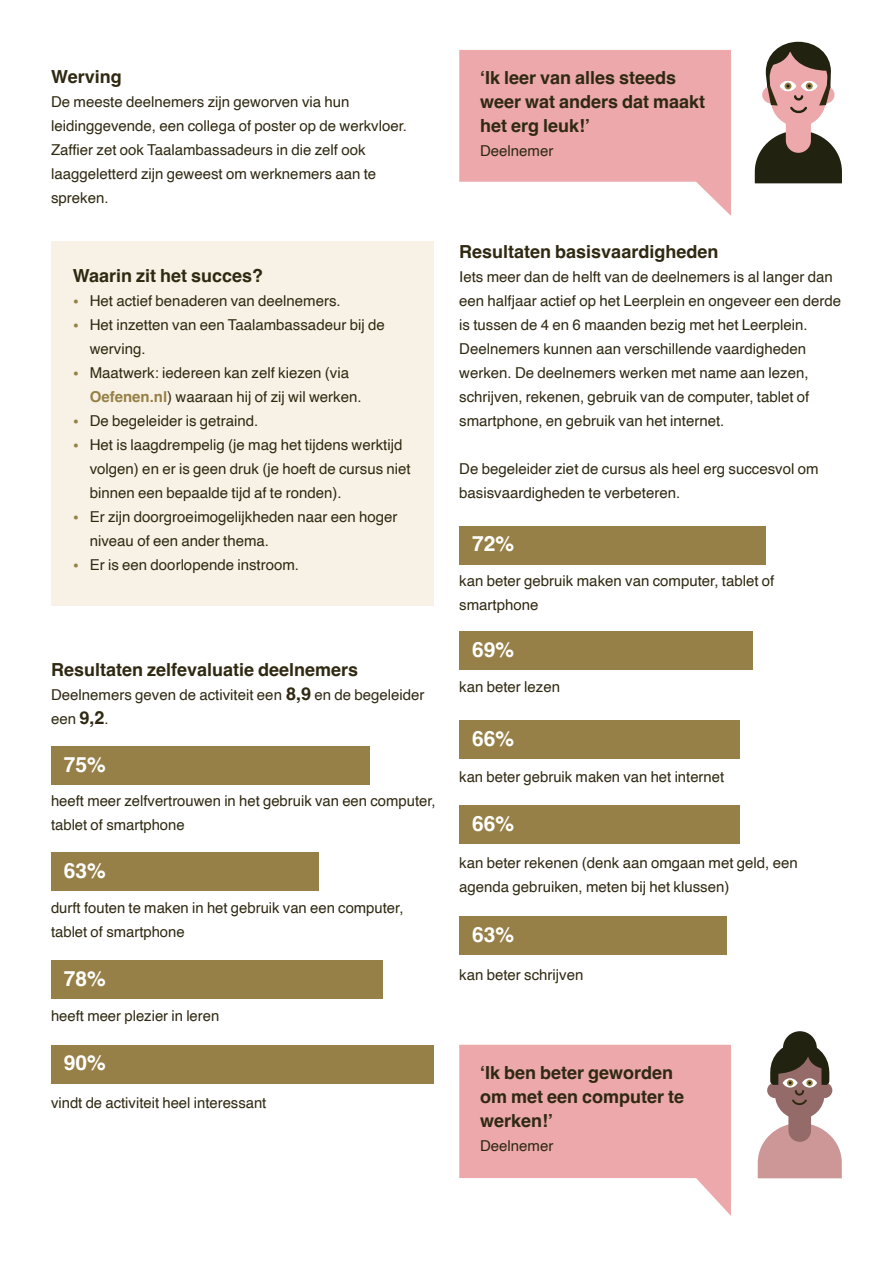
<style>
.page{position:relative;width:893px;height:1263px;background:#fff}
.page>*{position:absolute;margin:0;border:0;box-sizing:border-box;transform-origin:0 0}
.t1{font:700 21px "Helvetica";color:#fff}
.t2{font:700 18px/24px "Helvetica";color:#2f2912}
.t3{font:15px/24px "Helvetica";color:#2f2912}
.s1{font-weight:700;font-size:18px;color:#968047}
.s2{font-weight:700;color:#968047}
.s3{font-weight:700;font-size:18px}
</style>
<div class="page">
<div style="left:51px;top:242px;width:383px;height:364px;background:#f7f2e5"></div>
<svg style="left:755px;top:42px;width:87px;height:141px"></svg>
<div style="left:51px;top:746px;width:319px;height:38px;background:#968047"></div>
<div style="left:51px;top:852px;width:268px;height:38px;background:#968047"></div>
<div style="left:51px;top:960px;width:332px;height:38px;background:#968047"></div>
<div style="left:51px;top:1045px;width:383px;height:38px;background:#968047"></div>
<div style="left:459px;top:526px;width:306px;height:38px;background:#968047"></div>
<div style="left:459px;top:632px;width:294px;height:38px;background:#968047"></div>
<div style="left:459px;top:720px;width:281px;height:38px;background:#968047"></div>
<div style="left:459px;top:805px;width:281px;height:38px;background:#968047"></div>
<div style="left:459px;top:916px;width:268px;height:38px;background:#968047"></div>
<svg style="left:459px;top:50px;width:272px;height:166px;fill:#eca8aa"></svg>
<svg style="left:459px;top:1045px;width:272px;height:171px;fill:#eca8aa"></svg>
<svg style="left:758px;top:1124px;width:84px;height:54px;background:#d4a7a7"></svg>
<div style="left:788px;top:1091px;width:23px;height:51px;background:#946b69;border-radius:11px"></div>
<svg style="left:767px;top:1082px;width:16px;height:16px"></svg>
<div style="left:817px;top:1082px;width:15px;height:16px;background:#946b69;border-radius:50%"></div>
<div style="left:775px;top:1050px;width:49px;height:69px;background:#946b69;border-radius:25px"></div>
<svg style="left:770px;top:1031px;width:59px;height:74px"></svg>
<p class="t2" style="left:51px;top:67px;width:72px">Werving</p>
<p class="t3" style="left:51px;top:90px;width:358px">De meeste deelnemers zijn geworven via hun leidinggevende, een collega of poster op de werkvloer.<br>Zaffier zet ook Taalambassadeurs in die zelf ook laaggeletterd zijn geweest om werknemers aan te spreken.</p>
<p class="t2" style="left:73px;top:266px;width:192px">Waarin zit het succes?</p>
<p class="t3" style="left:73px;top:289px;width:269px"><span class="s1">•</span> Het actief benaderen van deelnemers.</p>
<p class="t3" style="left:90px;top:313px;width:296px;text-indent:-17px"><span class="s1">•</span> Het inzetten van een Taalambassadeur bij de werving.</p>
<p class="t3" style="left:90px;top:361px;width:273px;text-indent:-17px"><span class="s1">•</span> Maatwerk: iedereen kan zelf kiezen (via<br><span class="s2">Oefenen.nl</span>) waaraan hij of zij wil werken.</p>
<p class="t3" style="left:73px;top:409px;width:187px"><span class="s1">•</span> De begeleider is getraind.</p>
<p class="t3" style="left:90px;top:433px;width:322px;text-indent:-17px"><span class="s1">•</span> Het is laagdrempelig (je mag het tijdens werktijd volgen) en er is geen druk (je hoeft de cursus niet binnen een bepaalde tijd af te ronden).</p>
<p class="t3" style="left:90px;top:505px;width:309px;text-indent:-17px"><span class="s1">•</span> Er zijn doorgroeimogelijkheden naar een hoger niveau of een ander thema.</p>
<p class="t3" style="left:73px;top:553px;width:228px"><span class="s1">•</span> Er is een doorlopende instroom.</p>
<p class="t2" style="left:51px;top:659px;width:309px">Resultaten zelfevaluatie deelnemers</p>
<p class="t3" style="left:51px;top:683px;width:375px">Deelnemers geven de activiteit een <span class="s3">8,9</span> en de begeleider een <span class="s3">9,2</span>.</p>
<h1 class="t1" style="left:64px;top:751px;width:44px">75%</h1>
<p class="t3" style="left:51px;top:789px;width:386px">heeft meer zelfvertrouwen in het gebruik van een computer, tablet of smartphone</p>
<h1 class="t1" style="left:64px;top:857px;width:44px">63%</h1>
<p class="t3" style="left:51px;top:896px;width:354px">durft fouten te maken in het gebruik van een computer, tablet of smartphone</p>
<h1 class="t1" style="left:64px;top:965px;width:44px">78%</h1>
<p class="t3" style="left:51px;top:1005px;width:170px">heeft meer plezier in leren</p>
<h1 class="t1" style="left:64px;top:1050px;width:44px">90%</h1>
<p class="t3" style="left:51px;top:1091px;width:217px">vindt de activiteit heel interessant</p>
<p class="t2" style="left:480px;top:68px;width:227px">‘Ik leer van alles steeds weer wat anders dat maakt het erg leuk!’</p>
<p class="t3" style="left:480px;top:139px;width:75px">Deelnemer</p>
<p class="t2" style="left:459px;top:242px;width:261px">Resultaten basisvaardigheden</p>
<p class="t3" style="left:459px;top:265px;width:383px">Iets meer dan de helft van de deelnemers is al langer dan een halfjaar actief op het Leerplein en ongeveer een derde is tussen de 4 en 6 maanden bezig met het Leerplein.<br>Deelnemers kunnen aan verschillende vaardigheden werken. De deelnemers werken met name aan lezen, schrijven, rekenen, gebruik van de computer, tablet of smartphone, en gebruik van het internet.</p>
<p class="t3" style="left:459px;top:457px;width:361px">De begeleider ziet de cursus als heel erg succesvol om basisvaardigheden te verbeteren.</p>
<h1 class="t1" style="left:472px;top:531px;width:44px">72%</h1>
<p class="t3" style="left:459px;top:569px;width:317px">kan beter gebruik maken van computer, tablet of smartphone</p>
<h1 class="t1" style="left:472px;top:637px;width:44px">69%</h1>
<p class="t3" style="left:459px;top:675px;width:102px">kan beter lezen</p>
<h1 class="t1" style="left:472px;top:725px;width:44px">66%</h1>
<p class="t3" style="left:459px;top:765px;width:266px">kan beter gebruik maken van het internet</p>
<h1 class="t1" style="left:472px;top:810px;width:44px">66%</h1>
<p class="t3" style="left:459px;top:852px;width:340px">kan beter rekenen (denk aan omgaan met geld, een agenda gebruiken, meten bij het klussen)</p>
<h1 class="t1" style="left:472px;top:921px;width:44px">63%</h1>
<p class="t3" style="left:459px;top:963px;width:126px">kan beter schrijven</p>
<p class="t2" style="left:480px;top:1062px;width:206px">‘Ik ben beter geworden om met een computer te werken!’</p>
<p class="t3" style="left:480px;top:1134px;width:75px">Deelnemer</p>
</div>
